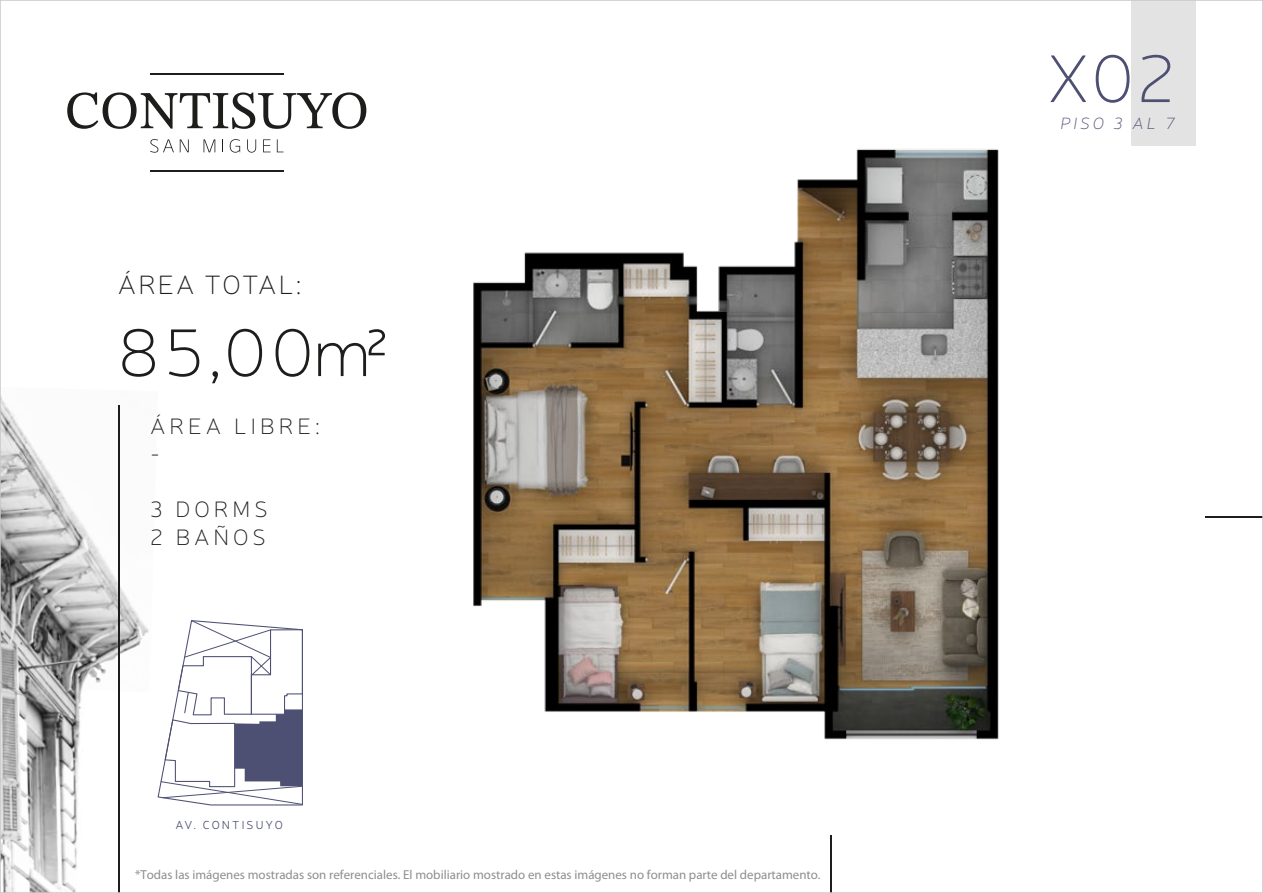
<style>
.page{position:relative;width:1263px;height:893px;background:#fff}
.page>*{position:absolute;margin:0;border:0;box-sizing:border-box;transform-origin:0 0}
.t1{font:100 68.25px "Neris";color:#1d1d1b}
.t2{font:100 68.25px "Neris";color:#4d5072}
.t3{font:100 26.85px "Neris";letter-spacing:.08em;color:#1d1d1b}
.t4{font:100 22.5px/27.2px "Neris";letter-spacing:.18em;color:#1d1d1b}
.t5{font:italic 100 16.5px "Neris";letter-spacing:.18em;color:#4d5072}
.t6{font:12.9px "Myriad Pro";color:#8e8e8e}
.t7{font:300 11.7px "Neris";letter-spacing:.18em;color:#4d5072}
</style>
<div class="page">
<img style="left:473px;top:149px;width:526px;height:591px">
<img style="left:3px;top:401px;width:146px;height:489px">
<svg style="left:67px;top:92px;width:299px;height:37px"></svg>
<svg style="left:150px;top:139px;width:24px;height:14px"></svg>
<svg style="left:180px;top:139px;width:9px;height:13px"></svg>
<svg style="left:204px;top:139px;width:11px;height:13px"></svg>
<svg style="left:222px;top:139px;width:1px;height:13px"></svg>
<svg style="left:230px;top:139px;width:10px;height:14px"></svg>
<svg style="left:247px;top:139px;width:9px;height:14px"></svg>
<svg style="left:263px;top:139px;width:8px;height:13px"></svg>
<svg style="left:277px;top:139px;width:6px;height:13px"></svg>
<hr style="left:150px;top:73px;width:133px;height:1px;background:#1d1d1b">
<hr style="left:150px;top:171px;width:133px;height:1px;background:#1d1d1b">
<hr style="left:118px;top:406px;width:2px;height:487px;background:#1d1d1b">
<div style="left:1131px;top:0;width:65px;height:146px;background:#e4e3e3"></div>
<hr style="left:1206px;top:517px;width:57px;height:1px;background:#1d1d1b">
<hr style="left:830px;top:836px;width:1px;height:57px;background:#1d1d1b">
<svg style="left:369px;top:329px;width:16px;height:26px"></svg>
<svg style="left:157px;top:620px;width:146px;height:186px"></svg>
<h2 class="t3" style="left:118px;top:269px;width:185px">ÁREA TOTAL:</h2>
<h1 class="t1" style="left:118px;top:311px;width:255px">85,00m</h1>
<h3 class="t4" style="left:150px;top:412px;width:171px">ÁREA LIBRE: -</h3>
<h3 class="t4" style="left:150px;top:496px;width:119px">3 DORMS<br>2 BAÑOS</h3>
<p class="t7" style="left:175px;top:817px;width:109px">AV. CONTISUYO</p>
<p class="t6" style="left:135px;top:867px;width:687px">*Todas las imágenes mostradas son referenciales. El mobiliario mostrado en estas imágenes no forman parte del departamento.</p>
<h1 class="t2" style="left:1046px;top:37px;width:130px">X02</h1>
<p class="t5" style="left:1060px;top:113px;width:116px">PISO 3 AL 7</p>
</div>
